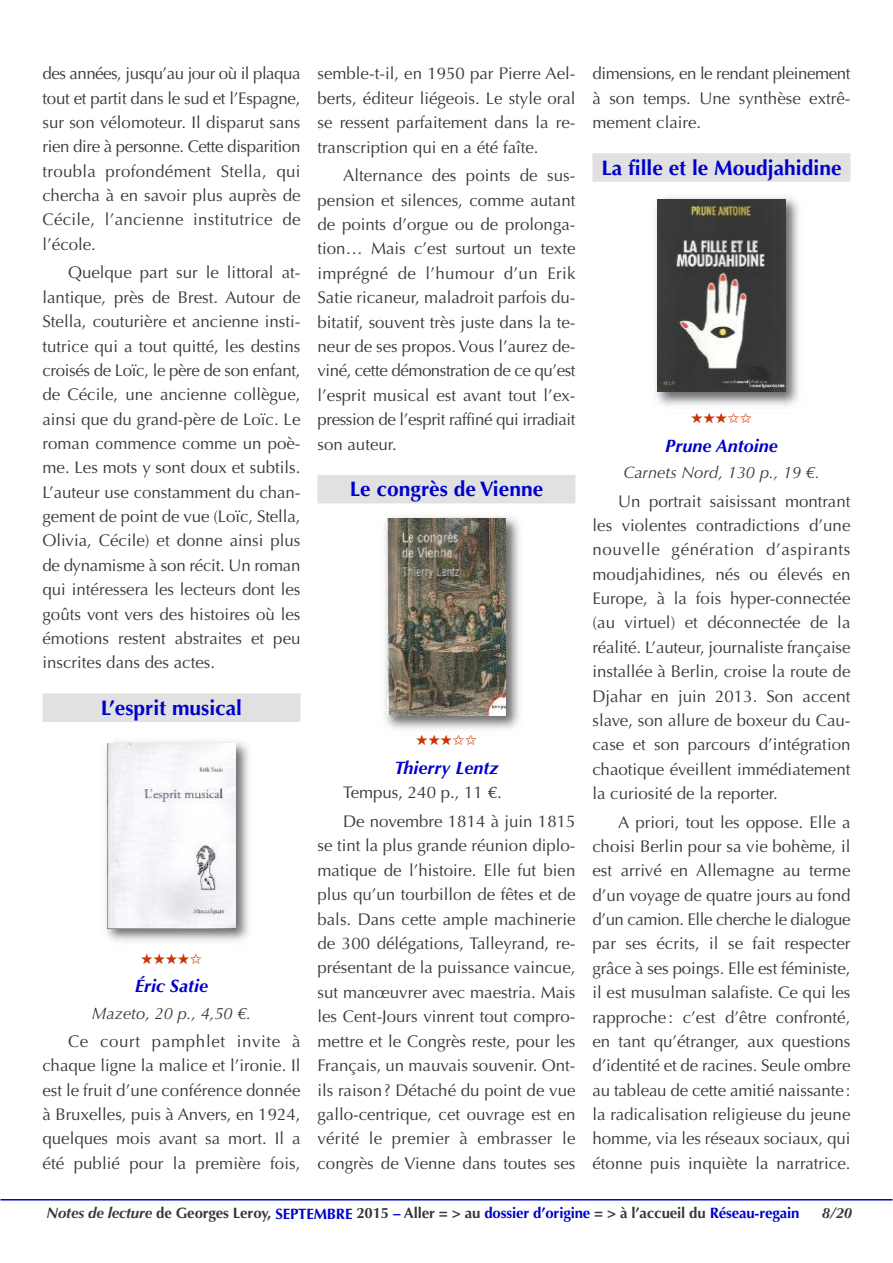
<style>
.page{position:relative;width:893px;height:1263px;background:#fff}
.page>*{position:absolute;margin:0;border:0;box-sizing:border-box;transform-origin:0 0}
.t1{font:700 21px "Optima";color:#00c}
.t2{font:italic 700 18px "Optima";color:#00c}
.t3{font:16.8px/24.3px "Optima";color:#39383a;text-align:justify}
.t4{font:italic 16.5px "Optima";color:#39383a}
.t5{font:700 15px "Optima";letter-spacing:-.01em;color:#39383a}
.t6{font:15px "Zapf Dingbats ITC";color:#c30}
.t7{font:italic 700 15px "Optima";color:#39383a}
.s1{font-style:italic}
.s2{color:#00c}
</style>
<div class="page">
<div style="left:43px;top:693px;width:257px;height:29px;background:#e1e1e1"></div>
<div style="left:317px;top:475px;width:258px;height:28px;background:#e1e1e1"></div>
<div style="left:592px;top:153px;width:258px;height:29px;background:#e1e1e1"></div>
<img style="left:105px;top:741px;width:144px;height:201px">
<img style="left:108px;top:743px;width:127px;height:185px">
<img style="left:384px;top:516px;width:136px;height:219px">
<img style="left:388px;top:519px;width:117px;height:197px">
<img style="left:655px;top:196px;width:144px;height:210px">
<img style="left:658px;top:199px;width:127px;height:193px">
<hr style="left:0;top:1199px;width:892px;height:1px;background:#00c">
<p class="t3" style="left:317px;top:62px;width:259px">semble-t-il, en 1950 par Pierre Ael&shy;berts, éditeur liégeois. Le style oral se ressent parfaitement dans la re&shy;transcription qui en a été faîte.</p>
<p class="t3" style="left:317px;top:163px;width:259px;text-indent:26px">Alternance des points de sus&shy;pension et silences, comme autant de points d’orgue ou de prolonga&shy;tion… Mais c’est surtout un texte imprégné de l’humour d’un Erik Satie ricaneur, maladroit parfois du&shy;bitatif, souvent très juste dans la te&shy;neur de ses propos.Vous l’aurez de&shy;viné, cette démonstration de ce qu’est l’esprit musical est avant tout l’ex&shy;pression de l’esprit raffiné qui irradiait son auteur.</p>
<p class="t1" style="left:350px;top:477px;width:195px">Le congrès de Vienne</p>
<p class="t3" style="left:43px;top:62px;width:259px">des années, jusqu’au jour où il plaqua tout et partit dans le sud et l’Espagne, sur son vélomoteur. Il disparut sans rien dire à personne. Cette disparition troubla profondément Stella, qui chercha à en savoir plus auprès de Cécile, l’ancienne institutrice de l’école.</p>
<p class="t3" style="left:43px;top:261px;width:259px;text-indent:26px">Quelque part sur le littoral at&shy;lantique, près de Brest. Autour de Stella, couturière et ancienne insti&shy;tutrice qui a tout quitté, les destins croisés de Loïc, le père de son enfant, de Cécile, une ancienne collègue, ainsi que du grand-père de Loïc. Le roman commence comme un poè&shy;me. Les mots y sont doux et subtils.<br>L’auteur use constamment du chan&shy;gement de point de vue (Loïc, Stella, Olivia, Cécile) et donne ainsi plus de dynamisme à son récit. Un roman qui intéressera les lecteurs dont les goûts vont vers des histoires où les émotions restent abstraites et peu inscrites dans des actes.</p>
<p class="t1" style="left:101px;top:696px;width:143px">L’esprit musical</p>
<p class="t3" style="left:592px;top:62px;width:259px">dimensions, en le rendant pleinement à son temps. Une synthèse extrê&shy;mement claire.</p>
<p class="t1" style="left:601px;top:155px;width:242px">La fille et le Moudjahidine</p>
<p class="t6" style="left:691px;top:409px;width:38px">★★★</p>
<p class="t2" style="left:665px;top:435px;width:114px">Prune Antoine</p>
<p class="t4" style="left:623px;top:463px;width:198px">Carnets Nord, 130 p., 19 €.</p>
<p class="t3" style="left:592px;top:489px;width:259px;text-indent:26px">Un portrait saisissant montrant les violentes contradictions d’une nouvelle génération d’aspirants moudjahidines, nés ou élevés en Europe, à la fois hyper-connectée (au virtuel) et déconnectée de la réalité. L’auteur, journaliste française installée à Berlin, croise la route de Djahar en juin 2013. Son accent slave, son allure de boxeur du Cau&shy;case et son parcours d’intégration chaotique éveillent immédiatement la curiosité de la reporter.</p>
<p class="t3" style="left:592px;top:810px;width:259px;text-indent:26px">A priori, tout les oppose. Elle a choisi Berlin pour sa vie bohème, il est arrivé en Allemagne au terme d’un voyage de quatre jours au fond d’un camion. Elle cherche le dialogue par ses écrits, il se fait respecter grâce à ses poings. Elle est féministe, il est musulman salafiste. Ce qui les rapproche : c’est d’être confronté, en tant qu’étranger, aux questions d’identité et de racines. Seule ombre au tableau de cette amitié naissante: la radicalisation religieuse du jeune homme, via les réseaux sociaux, qui étonne puis inquiète la narratrice.</p>
<p class="t5" style="left:47px;top:1204px;width:754px"><span class="s1">Notes de lecture</span> de Georges Leroy, <span class="s2">SEPTEMBRE</span> 2015 <span class="s2">–</span> Aller = &gt; au <span class="s2">dossier d’origine</span> = &gt; à l’accueil du <span class="s2">Réseau-regain</span></p>
<p class="t7" style="left:822px;top:1203px;width:32px">8/20</p>
<p class="t6" style="left:416px;top:731px;width:38px">★★★</p>
<p class="t2" style="left:394px;top:757px;width:106px">Thierry Lentz</p>
<p class="t3" style="left:343px;top:778px;width:234px;line-height:28.7px">Tempus, 240 p., 11 €.<br>De novembre 1814 à juin 1815</p>
<p class="t3" style="left:317px;top:834px;width:259px">se tint la plus grande réunion diplo&shy;matique de l’histoire. Elle fut bien plus qu’un tourbillon de fêtes et de bals. Dans cette ample machinerie de 300 délégations, Talleyrand, re&shy;présentant de la puissance vaincue, sut manœuvrer avec maestria. Mais les Cent-Jours vinrent tout compro&shy;mettre et le Congrès reste, pour les Français, un mauvais souvenir. Ont&shy;ils raison? Détaché du point de vue gallo-centrique, cet ouvrage est en vérité le premier à embrasser le congrès de Vienne dans toutes ses</p>
<p class="t6" style="left:141px;top:950px;width:50px">★★★★</p>
<p class="t2" style="left:135px;top:976px;width:75px">Éric Satie</p>
<p class="t4" style="left:92px;top:1003px;width:161px">Mazeto, 20 p., 4,50 €.</p>
<p class="t3" style="left:43px;top:1029px;width:259px;text-indent:26px">Ce court pamphlet invite à chaque ligne la malice et l’ironie. Il est le fruit d’une conférence donnée à Bruxelles, puis à Anvers, en 1924, quelques mois avant sa mort. Il a été publié pour la première fois,</p>
</div>
